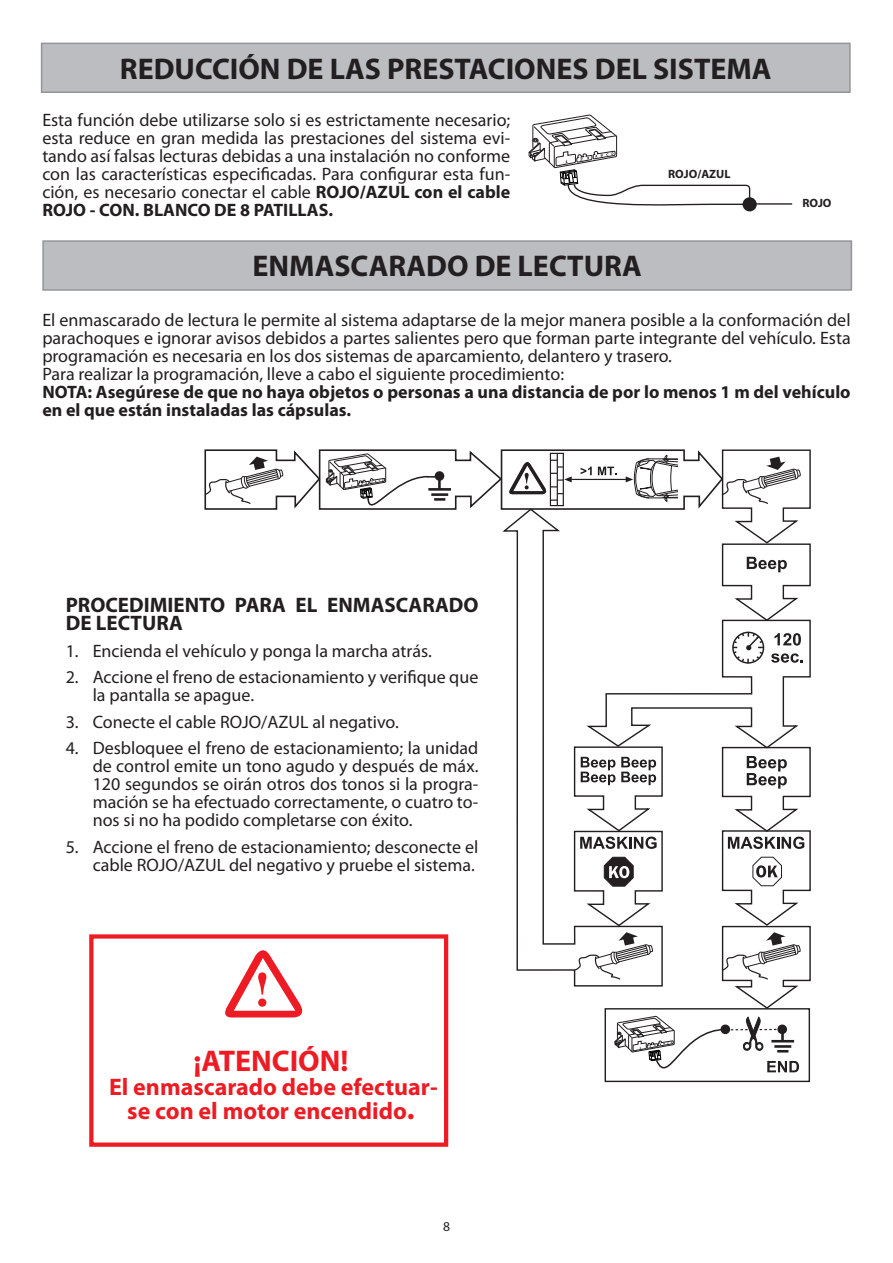
<style>
.page{position:relative;width:893px;height:1263px;background:#fff}
.page>*{position:absolute;margin:0;border:0;box-sizing:border-box;transform-origin:0 0}
.t1{font:700 30px "Myriad Pro";color:#231f20}
.t2{font:700 30px "Myriad Pro";color:#ed1c24}
.t3{font:700 24px/24px "Myriad Pro";color:#ed1c24;text-align:center}
.t4{font:700 21px/18px "Myriad Pro";color:#231f20}
.t5{font:18px/18px "Myriad Pro";color:#231f20;text-align:justify}
.t6{font:700 18px/18px "Myriad Pro";color:#231f20}
.t7{font:13.5px "Myriad Pro";color:#231f20}
.t8{font:700 12px "Myriad Pro";color:#231f20}
.s1{font-weight:700}
.s2{font-size:30px}
</style>
<div class="page">
<div style="left:42px;top:43px;width:807px;height:49px;background:#bbbdc0"></div>
<div style="left:41px;top:43px;width:809px;height:50px;border:2px solid #939598"></div>
<div style="left:742px;top:197px;width:14px;height:14px;background:#231f20;border:3px solid #231f20;border-radius:50%"></div>
<hr style="left:750px;top:203px;width:42px;height:2px;background:#231f20">
<svg style="left:528px;top:114px;width:223px;height:96px"></svg>
<div style="left:43px;top:241px;width:808px;height:49px;background:#bbbdc0"></div>
<div style="left:42px;top:240px;width:810px;height:51px;border:2px solid #939598"></div>
<div style="left:89px;top:934px;width:359px;height:213px;border:4px solid #ed1c24"></div>
<svg style="left:137px;top:449px;width:674px;height:654px"></svg>
<div style="left:104px;top:1029px;width:334px;height:108px;background:#fff"></div>
<div style="left:642px;top:164px;width:114px;height:20px;background:#fff"></div>
<h1 class="t1" style="left:120px;top:57px;width:653px">REDUCCIÓN DE LAS PRESTACIONES DEL SISTEMA</h1>
<p class="t5" style="left:42px;top:113px;width:469px">Esta función debe utilizarse solo si es estrictamente necesario; esta reduce en gran medida las prestaciones del sistema evi&shy;tando así falsas lecturas debidas a una instalación no conforme con las características especificadas. Para configurar esta fun&shy;ción, es necesario conectar el cable <span class="s1">ROJO/AZUL con el cable ROJO - CON. BLANCO DE 8 PATILLAS.</span></p>
<h1 class="t1" style="left:252px;top:255px;width:391px">ENMASCARADO DE LECTURA</h1>
<p class="t5" style="left:42px;top:313px;width:809px;text-align:left">El enmascarado de lectura le permite al sistema adaptarse de la mejor manera posible a la conformación del parachoques e ignorar avisos debidos a partes salientes pero que forman parte integrante del vehículo. Esta programación es necesaria en los dos sistemas de aparcamiento, delantero y trasero.<br>Para realizar la programación, lleve a cabo el siguiente procedimiento:</p>
<p class="t6" style="left:42px;top:385px;width:809px">NOTA: Asegúrese de que no haya objetos o personas a una distancia de por lo menos 1 m del vehículo en el que están instaladas las cápsulas.</p>
<p class="t8" style="left:668px;top:170px;width:64px">ROJO/AZUL</p>
<p class="t8" style="left:802px;top:199px;width:31px">ROJO</p>
<p class="t4" style="left:66px;top:598px;width:414px">PROCEDIMIENTO PARA EL ENMASCARADO<br>DE LECTURA</p>
<p class="t5" style="left:66px;top:643px;width:367px">1. Encienda el vehículo y ponga la marcha atrás.</p>
<p class="t5" style="left:93px;top:670px;width:387px;text-indent:-27px">2. Accione el freno de estacionamiento y verifique que la pantalla se apague.</p>
<p class="t5" style="left:66px;top:714px;width:334px">3. Conecte el cable ROJO/AZUL al negativo.</p>
<p class="t5" style="left:93px;top:741px;width:387px;text-indent:-27px">4. Desbloquee el freno de estacionamiento; la unidad de control emite un tono agudo y después de máx.<br>120 segundos se oirán otros dos tonos si la progra&shy;mación se ha efectuado correctamente, o cuatro to&shy;nos si no ha podido completarse con éxito.</p>
<p class="t5" style="left:66px;top:840px;width:414px;text-align:right">5. Accione el freno de estacionamiento; desconecte el cable ROJO/AZUL del negativo y pruebe el sistema.</p>
<h1 class="t2" style="left:193px;top:1049px;width:157px">¡ATENCIÓN!</h1>
<h2 class="t3" style="left:109px;top:1077px;width:330px">El enmascarado debe efectuar&shy;se con el motor encendido<span class="s2">.</span></h2>
<p class="t7" style="left:443px;top:1221px;width:8px">8</p>
</div>
